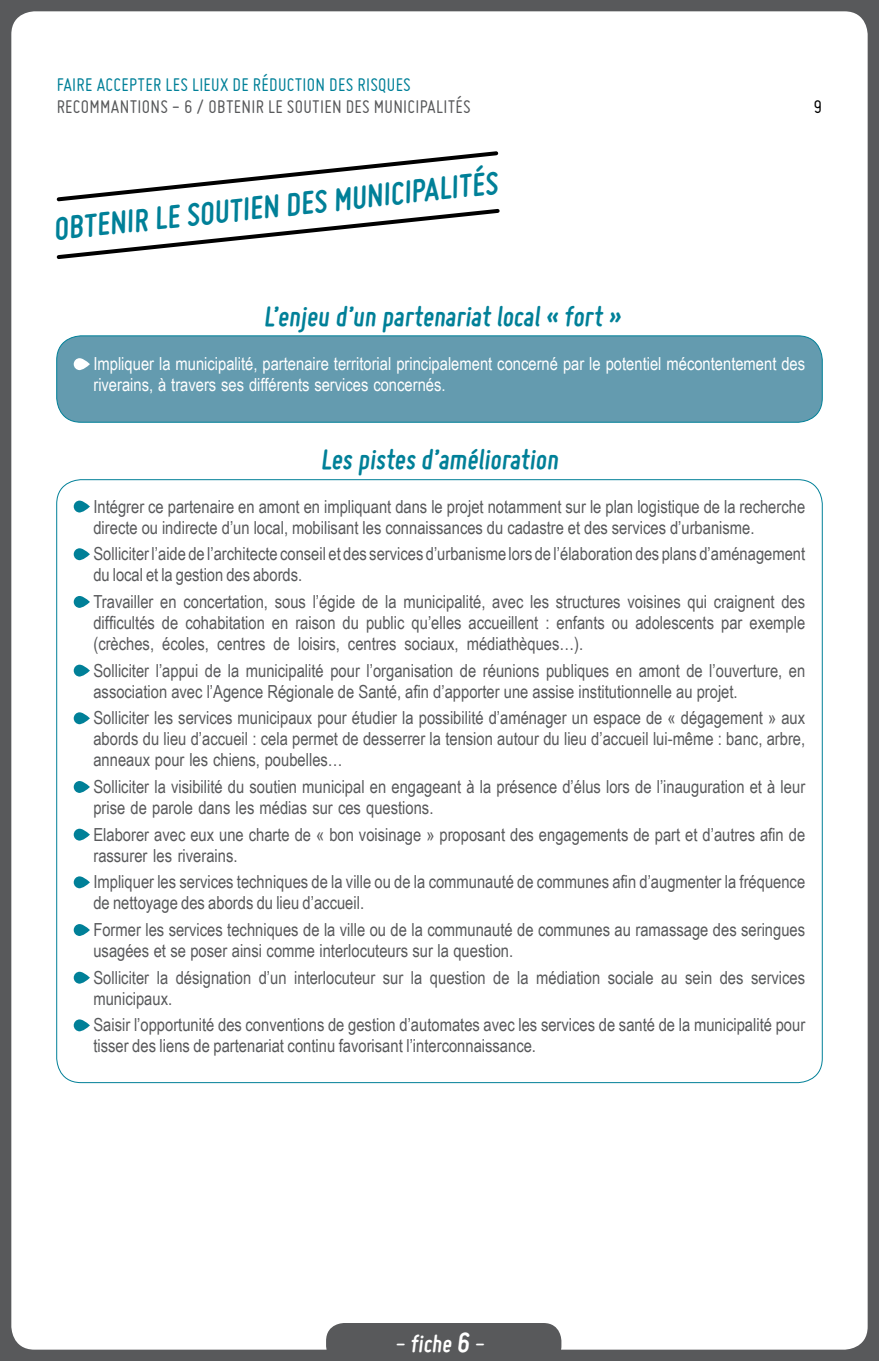
<style>
.page{position:relative;width:879px;height:1361px;background:#58595b}
.page>*{position:absolute;margin:0;border:0;box-sizing:border-box;transform-origin:0 0}
.t1{font:700 34px "Miso";color:#008098}
.t2{font:700 30px "Miso";color:#008098}
.t3{font:700 26px "Miso";color:#fff}
.t4{font:20px "Miso";letter-spacing:.015em;color:#58595b}
.t5{font:20px "Miso";letter-spacing:.015em;color:#008098}
.t6{font:20px "Miso";color:#000}
.t7{font:18px/21px "Arial Narrow";color:#58595b}
.t8{font:18px/21px "Arial Narrow";color:#fff}
.s1{font-weight:400}
.s2{font-size:30px}
</style>
<div class="page">
<div style="left:11px;top:11px;width:856px;height:1338px;background:#fff;border-radius:23px"></div>
<svg style="left:56px;top:151px;width:444px;height:108px"></svg>
<div style="left:57px;top:336px;width:765px;height:86px;background:#649baf;border-radius:24px"></div>
<div style="left:56px;top:335px;width:767px;height:88px;border:1px solid #008098;border-radius:24px"></div>
<svg style="left:74px;top:358px;width:16px;height:12px"></svg>
<svg style="left:74px;top:500px;width:16px;height:13px"></svg>
<svg style="left:74px;top:548px;width:16px;height:13px"></svg>
<svg style="left:74px;top:596px;width:16px;height:12px"></svg>
<svg style="left:74px;top:664px;width:16px;height:13px"></svg>
<svg style="left:74px;top:712px;width:16px;height:13px"></svg>
<svg style="left:74px;top:781px;width:16px;height:12px"></svg>
<svg style="left:74px;top:828px;width:16px;height:13px"></svg>
<svg style="left:74px;top:876px;width:16px;height:13px"></svg>
<svg style="left:74px;top:924px;width:16px;height:12px"></svg>
<svg style="left:74px;top:971px;width:16px;height:13px"></svg>
<svg style="left:74px;top:1019px;width:16px;height:13px"></svg>
<div style="left:326px;top:1323px;width:235px;height:27px;background:#58595b"></div>
<p class="t5" style="left:57px;top:73px;width:356px">FAI RE ACCEPTER LES LI EUX DE RÉDUCTION DES RISQUES</p>
<p class="t4" style="left:57px;top:95px;width:416px">RECOMMANTIONS - 6 / OBTENI R LE SOUTIEN DES MUNICI PALITÉS</p>
<p class="t6" style="left:814px;top:96px;width:10px">9</p>
<h1 class="t1" style="left:52px;top:210px;width:446px;rotate:-6deg">Obtenir le soutien des municipalités</h1>
<h2 class="t2" style="left:264px;top:300px;width:362px">L’enjeu d’un partenariat local« fort »</h2>
<p class="t8" style="left:93px;top:352px;width:713px">Impliquer la municipalité, partenaire territorial principalement concerné par le potentiel mécontentement des riverains, à travers ses différents services concernés.</p>
<h2 class="t2" style="left:321px;top:442px;width:243px">Les pistes d’amélioration</h2>
<p class="t7" style="left:93px;top:495px;width:713px">Intégrer ce partenaire en amont en impliquant dans le projet notamment sur le plan logistique de la recherche directe ou indirecte d’un local, mobilisant les connaissances du cadastre et des services d’urbanisme.</p>
<p class="t7" style="left:93px;top:543px;width:713px">Solliciter l’aide de l’architecte conseil et des services d’urbanisme lors de l’élaboration des plans d’aménagement du local et la gestion des abords.</p>
<p class="t7" style="left:93px;top:590px;width:713px;text-align:justify">Travailler en concertation, sous l’égide de la municipalité, avec les structures voisines qui craignent des difficultés de cohabitation en raison du public qu’elles accueillent : enfants ou adolescents par exemple (crèches, écoles, centres de loisirs, centres sociaux, médiathèques…).</p>
<p class="t7" style="left:93px;top:659px;width:713px">Solliciter l’appui de la municipalité pour l’organisation de réunions publiques en amont de l’ouverture, en association avec l’Agence Régionale de Santé, afin d’apporter une assise institutionnelle au projet.</p>
<p class="t7" style="left:93px;top:707px;width:713px;text-align:justify">Solliciter les services municipaux pour étudier la possibilité d’aménager un espace de « dégagement » aux abords du lieu d’accueil : cela permet de desserrer la tension autour du lieu d’accueil lui-même : banc, arbre, anneaux pour les chiens, poubelles…</p>
<p class="t7" style="left:93px;top:775px;width:713px">Solliciter la visibilité du soutien municipal en engageant à la présence d’élus lors de l’inauguration et à leur prise de parole dans les médias sur ces questions.</p>
<p class="t7" style="left:93px;top:823px;width:713px">Elaborer avec eux une charte de « bon voisinage » proposant des engagements de part et d’autres afin de rassurer les riverains.</p>
<p class="t7" style="left:93px;top:871px;width:713px">Impliquer les services techniques de la ville ou de la communauté de communes afin d’augmenter la fréquence de nettoyage des abords du lieu d’accueil.</p>
<p class="t7" style="left:93px;top:918px;width:713px">Former les services techniques de la ville ou de la communauté de communes au ramassage des seringues usagées et se poser ainsi comme interlocuteurs sur la question.</p>
<p class="t7" style="left:93px;top:966px;width:713px">Solliciter la désignation d’un interlocuteur sur la question de la médiation sociale au sein des services municipaux.</p>
<p class="t7" style="left:93px;top:1014px;width:713px">Saisir l’opportunité des conventions de gestion d’automates avec les services de santé de la municipalité pour tisser des liens de partenariat continu favorisant l’interconnaissance.</p>
<h3 class="t3" style="left:394px;top:1328px;width:95px"><span class="s1">-</span> fiche <span class="s2">6</span> <span class="s1">-</span></h3>
</div>
